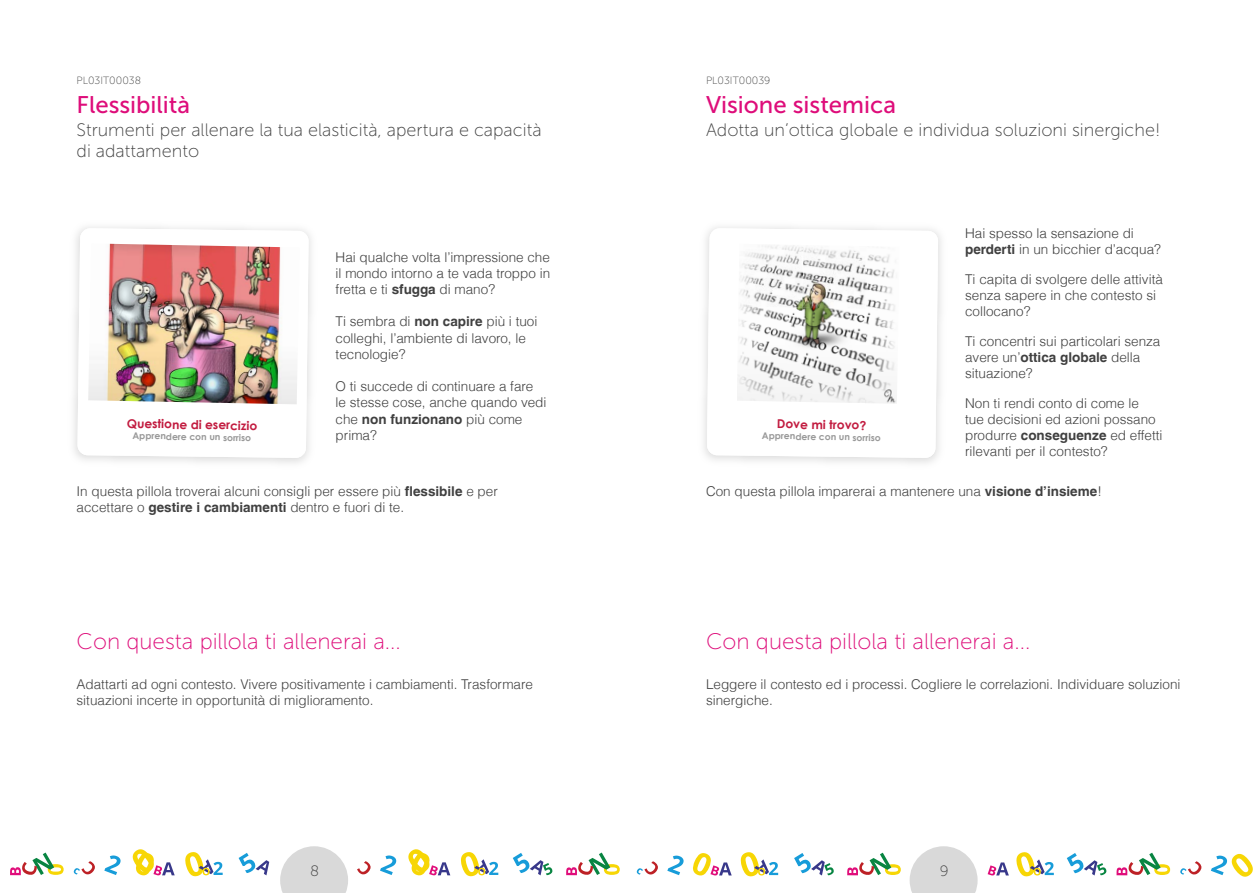
<style>
.page{position:relative;width:1259px;height:893px;background:#fff}
.page>*{position:absolute;margin:0;border:0;box-sizing:border-box;transform-origin:0 0}
.t1{font:24px "Museo Sans 500";color:#de0d7a}
.t2{font:22.5px "Museo Sans 100";color:#de0d7a}
.t3{font:18px/21.6px "Museo Sans 100";color:#404040}
.t4{font:15px "Museo Sans 100";color:#404040}
.t5{font:300 13.5px/16.2px "Helvetica LT";color:#404040}
.t6{font:700 12.3px "Century Gothic";color:#c21c40}
.t7{font:10.5px "Museo Sans 100";color:#404040}
.t8{font:700 9.3px "Century Gothic";color:#999}
.s1{font-weight:700}
</style>
<div class="page">
<svg style="left:909px;top:846px;width:68px;height:47px"></svg>
<svg style="left:1211px;top:853px;width:42px;height:24px"></svg>
<svg style="left:1180px;top:861px;width:21px;height:14px"></svg>
<svg style="left:1116px;top:853px;width:54px;height:22px"></svg>
<svg style="left:667px;top:856px;width:16px;height:19px"></svg>
<svg style="left:794px;top:853px;width:40px;height:22px"></svg>
<svg style="left:693px;top:853px;width:38px;height:23px"></svg>
<svg style="left:636px;top:861px;width:22px;height:14px"></svg>
<svg style="left:740px;top:852px;width:38px;height:25px"></svg>
<svg style="left:1066px;top:853px;width:40px;height:22px"></svg>
<svg style="left:987px;top:862px;width:22px;height:13px"></svg>
<svg style="left:1016px;top:852px;width:37px;height:25px"></svg>
<svg style="left:847px;top:853px;width:54px;height:22px"></svg>
<svg style="left:104px;top:855px;width:17px;height:20px"></svg>
<svg style="left:239px;top:853px;width:30px;height:22px"></svg>
<svg style="left:133px;top:849px;width:42px;height:27px"></svg>
<svg style="left:73px;top:861px;width:22px;height:13px"></svg>
<svg style="left:185px;top:852px;width:38px;height:25px"></svg>
<svg style="left:10px;top:852px;width:54px;height:23px"></svg>
<svg style="left:380px;top:855px;width:16px;height:20px"></svg>
<svg style="left:513px;top:853px;width:39px;height:22px"></svg>
<svg style="left:408px;top:849px;width:42px;height:27px"></svg>
<svg style="left:357px;top:861px;width:14px;height:13px"></svg>
<svg style="left:461px;top:852px;width:37px;height:25px"></svg>
<svg style="left:566px;top:852px;width:54px;height:23px"></svg>
<svg style="left:280px;top:846px;width:68px;height:47px"></svg>
<svg style="left:77px;top:228px;width:232px;height:230px"></svg>
<img style="left:88px;top:243px;width:212px;height:161px">
<svg style="left:707px;top:228px;width:231px;height:230px"></svg>
<img style="left:738px;top:244px;width:129px;height:63px">
<img style="left:865px;top:246px;width:34px;height:126px">
<img style="left:737px;top:307px;width:129px;height:65px">
<img style="left:737px;top:370px;width:128px;height:33px">
<img style="left:865px;top:372px;width:32px;height:32px">
<p class="t7" style="left:77px;top:75px;width:66px">PL03IT00038</p>
<h1 class="t1" style="left:77px;top:91px;width:115px">Flessibilità</h1>
<h3 class="t3" style="left:77px;top:119px;width:466px">Strumenti per allenare la tua elasticità, apertura e capacità di adattamento</h3>
<p class="t6" style="left:127px;top:414px;width:132px;rotate:1deg">Questione di esercizio</p>
<p class="t8" style="left:133px;top:428px;width:120px;rotate:1deg">Apprendere con un sorriso</p>
<p class="t5" style="left:336px;top:249px;width:216px;text-align:justify">Hai qualche volta l’impressione che il mondo intorno a te vada troppo in fretta e ti <span class="s1">sfugga</span> di mano?</p>
<p class="t5" style="left:336px;top:313px;width:203px">Ti sembra di <span class="s1">non capire</span> più i tuoi colleghi, l’ambiente di lavoro, le tecnologie?</p>
<p class="t5" style="left:336px;top:378px;width:212px">O ti succede di continuare a fare le stesse cose, anche quando vedi che <span class="s1">non funzionano</span> più come prima?</p>
<p class="t5" style="left:77px;top:483px;width:423px">In questa pillola troverai alcuni consigli per essere più <span class="s1">flessibile</span> e per accettare o <span class="s1">gestire i cambiamenti</span> dentro e fuori di te.</p>
<p class="t7" style="left:706px;top:75px;width:66px">PL03IT00039</p>
<h1 class="t1" style="left:706px;top:91px;width:191px">Visione sistemica</h1>
<h3 class="t3" style="left:706px;top:119px;width:456px">Adotta un’ottica globale e individua soluzioni sinergiche!</h3>
<p class="t6" style="left:777px;top:414px;width:91px;rotate:1deg">Dove mi trovo?</p>
<p class="t8" style="left:762px;top:428px;width:120px;rotate:1deg">Apprendere con un sorriso</p>
<p class="t5" style="left:965px;top:225px;width:197px">Hai spesso la sensazione di <span class="s1">perderti</span> in un bicchier d’acqua?</p>
<p class="t5" style="left:965px;top:271px;width:199px">Ti capita di svolgere delle attività senza sapere in che contesto si collocano?</p>
<p class="t5" style="left:965px;top:333px;width:197px">Ti concentri sui particolari senza avere un’<span class="s1">ottica globale</span> della situazione?</p>
<p class="t5" style="left:965px;top:395px;width:199px">Non ti rendi conto di come le<br>tue decisioni ed azioni possano produrre <span class="s1">conseguenze</span> ed effetti rilevanti per il contesto?</p>
<p class="t5" style="left:706px;top:483px;width:397px">Con questa pillola imparerai a mantenere una <span class="s1">visione d’insieme</span>!</p>
<h2 class="t2" style="left:77px;top:629px;width:326px">Con questa pillola ti allenerai a...</h2>
<h2 class="t2" style="left:706px;top:629px;width:326px">Con questa pillola ti allenerai a...</h2>
<p class="t5" style="left:77px;top:676px;width:458px">Adattarti ad ogni contesto. Vivere positivamente i cambiamenti. Trasformare situazioni incerte in opportunità di miglioramento.</p>
<p class="t5" style="left:706px;top:676px;width:476px">Leggere il contesto ed i processi. Cogliere le correlazioni. Individuare soluzioni sinergiche.</p>
<p class="t4" style="left:310px;top:862px;width:11px">8</p>
<p class="t4" style="left:939px;top:862px;width:10px">9</p>
</div>
